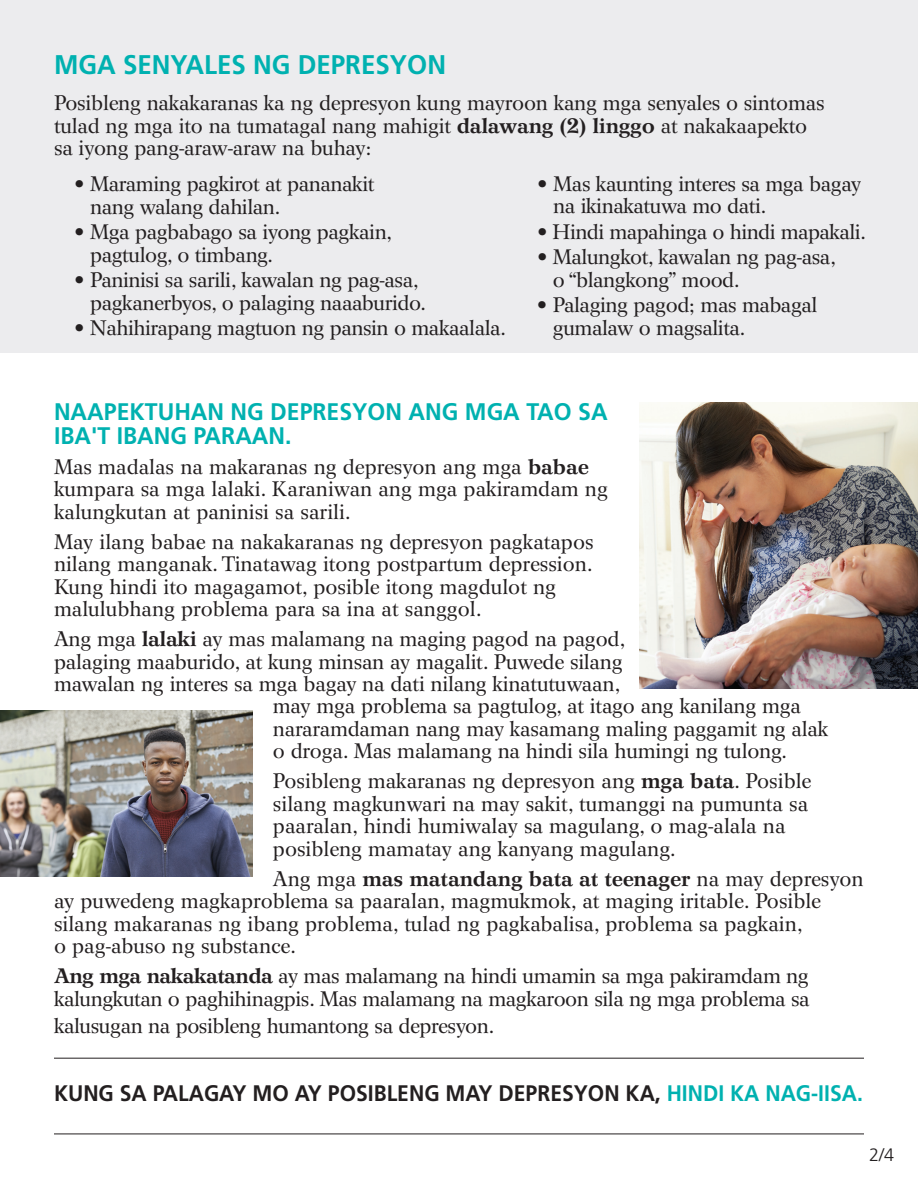
<style>
.page{position:relative;width:918px;height:1188px;background:#fff}
.page>*{position:absolute;margin:0;border:0;box-sizing:border-box;transform-origin:0 0}
.t1{font:700 27px "Frutiger LT Std";color:#00b1b0;scale:.96 1}
.t2{font:700 24px/24px "Frutiger LT Std";color:#00b1b0;scale:.96 1}
.t3{font:700 22.5px "Frutiger LT Std";color:#231f20;scale:.94 1}
.t4{font:21px/22.5px "Wilke LT Std";letter-spacing:-.01em;color:#231f20}
.t5{font:300 18px "Frutiger LT Std";color:#231f20}
.s1{font-weight:700}
.s2{color:#00b1b0}
</style>
<div class="page">
<div style="left:0;top:0;width:918px;height:352px;background:#ececee"></div>
<hr style="left:54px;top:1058px;width:810px;height:1px;background:#231f20">
<hr style="left:54px;top:1134px;width:810px;height:1px;background:#231f20">
<img style="left:0;top:711px;width:253px;height:166px">
<img style="left:639px;top:402px;width:279px;height:286px">
<p class="t1" style="left:54px;top:49px;width:410px">MGA SENYALES NG DEPRESYON</p>
<p class="t4" style="left:54px;top:92px;width:772px">Posibleng nakakaranas ka ng depresyon kung mayroon kang mga senyales o sintomas tulad ng mga ito na tumatagal nang mahigit <span class="s1">dalawang (2) linggo</span> at nakakaapekto sa iyong pang-araw-araw na buhay:</p>
<p class="t4" style="left:90px;top:173px;width:286px;text-indent:-16px">• Maraming pagkirot at pananakit nang walang dahilan.</p>
<p class="t4" style="left:90px;top:221px;width:304px;text-indent:-16px">• Mga pagbabago sa iyong pagkain, pagtulog, o timbang.</p>
<p class="t4" style="left:90px;top:269px;width:338px;text-indent:-16px">• Paninisi sa sarili, kawalan ng pag-asa, pagkanerbyos, o palaging naaaburido.</p>
<p class="t4" style="left:74px;top:317px;width:434px">• Nahihirapang magtuon ng pansin o makaalala.</p>
<p class="t4" style="left:553px;top:172px;width:310px;text-indent:-16px">• Mas kaunting interes sa mga bagay na ikinakatuwa mo dati.</p>
<p class="t4" style="left:537px;top:220px;width:331px">• Hindi mapahinga o hindi mapakali.</p>
<p class="t4" style="left:553px;top:246px;width:285px;text-indent:-16px">• Malungkot, kawalan ng pag-asa, o “blangkong” mood.</p>
<p class="t4" style="left:553px;top:294px;width:266px;text-indent:-16px">• Palaging pagod; mas mabagal gumalaw o magsalita.</p>
<p class="t2" style="left:54px;top:400px;width:578px">NAAPEKTUHAN NG DEPRESYON ANG MGA TAO SA<br>IBA'T IBANG PARAAN.</p>
<p class="t4" style="left:54px;top:455px;width:555px">Mas madalas na makaranas ng depresyon ang mga <span class="s1">babae </span>kumpara sa mga lalaki. Karaniwan ang mga pakiramdam ng kalungkutan at paninisi sa sarili.</p>
<p class="t4" style="left:54px;top:530px;width:541px">May ilang babae na nakakaranas ng depresyon pagkatapos nilang manganak. Tinatawag itong postpartum depression.<br>Kung hindi ito magagamot, posible itong magdulot ng malulubhang problema para sa ina at sanggol.</p>
<p class="t4" style="left:54px;top:628px;width:573px">Ang mga <span class="s1">lalaki</span> ay mas malamang na maging pagod na pagod,</p>
<p class="t4" style="left:54px;top:650px;width:570px">palaging maaburido, at kung minsan ay magalit. Puwede silang</p>
<p class="t4" style="left:54px;top:673px;width:568px">mawalan ng interes sa mga bagay na dati nilang kinatutuwaan,</p>
<p class="t4" style="left:273px;top:695px;width:530px">may mga problema sa pagtulog, at itago ang kanilang mga</p>
<p class="t4" style="left:273px;top:718px;width:557px">nararamdaman nang may kasamang maling paggamit ng alak</p>
<p class="t4" style="left:273px;top:740px;width:516px">o droga. Mas malamang na hindi sila humingi ng tulong.</p>
<p class="t4" style="left:273px;top:770px;width:540px">Posibleng makaranas ng depresyon ang <span class="s1">mga bata</span>. Posible silang magkunwari na may sakit, tumanggi na pumunta sa paaralan, hindi humiwalay sa magulang, o mag-alala na posibleng mamatay ang kanyang magulang.</p>
<p class="t4" style="left:54px;top:868px;width:811px;text-indent:219px">Ang mga <span class="s1">mas matandang bata at teenager</span> na may depresyon ay puwedeng magkaproblema sa paaralan, magmukmok, at maging iritable. Posible silang makaranas ng ibang problema, tulad ng pagkabalisa, problema sa pagkain,<br>o pag-abuso ng substance.</p>
<p class="t4" style="left:54px;top:965px;width:757px"><span class="s1">Ang mga nakakatanda</span> ay mas malamang na hindi umamin sa mga pakiramdam ng kalungkutan o paghihinagpis. Mas malamang na magkaroon sila ng mga problema sa</p>
<p class="t4" style="left:54px;top:1015px;width:442px">kalusugan na posibleng humantong sa depresyon.</p>
<p class="t3" style="left:54px;top:1080px;width:862px">KUNG SA PALAGAY MO AY POSIBLENG MAY DEPRESYON KA, <span class="s2">HINDI KA NAG-IISA.</span></p>
<p class="t5" style="left:869px;top:1145px;width:27px">2/4</p>
</div>
